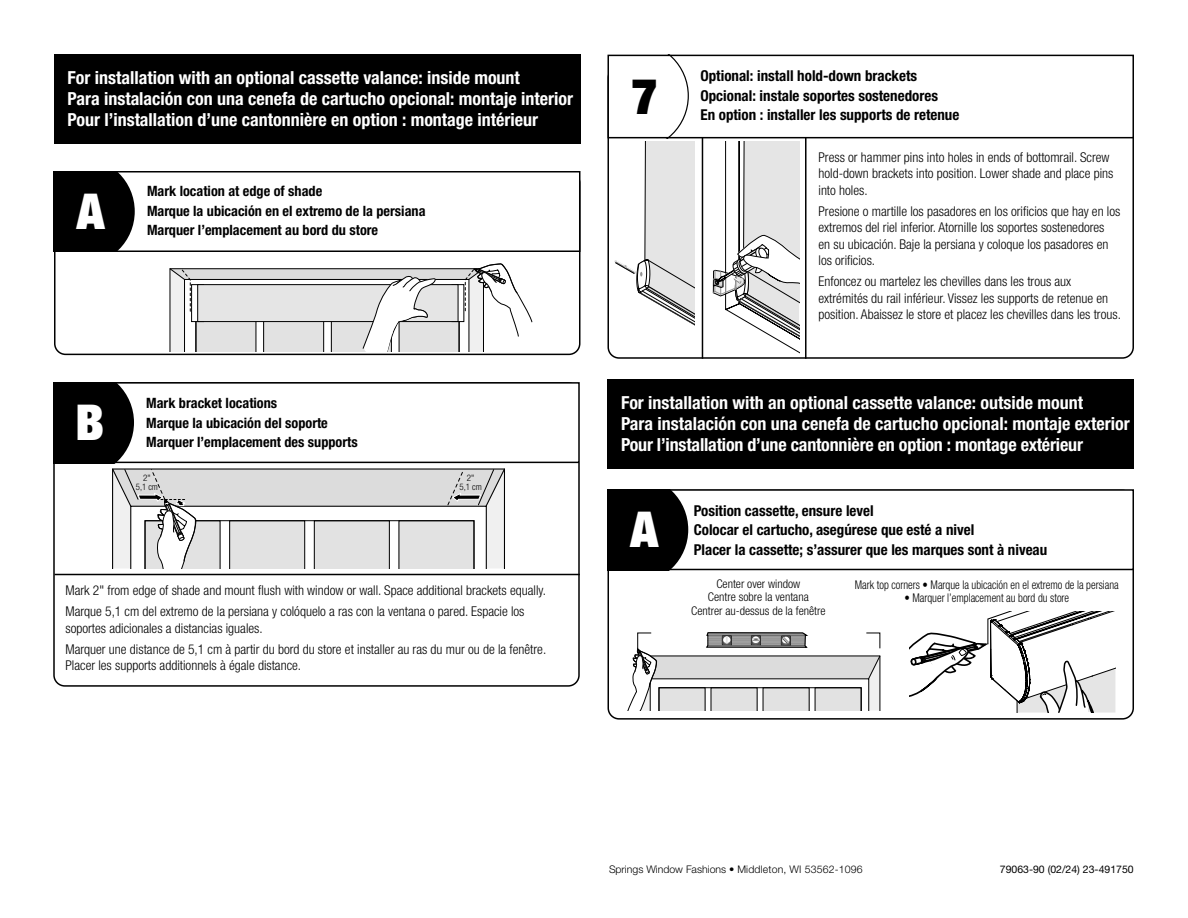
<style>
.page{position:relative;width:1188px;height:918px;background:#fff}
.page>*{position:absolute;margin:0;border:0;box-sizing:border-box;transform-origin:0 0}
.t1{font:900 condensed 49.5px "Helvetica Neue LT Std";color:#fff}
.t2{font:900 condensed 49.5px "Helvetica Neue LT Std";color:#000}
.instruction_details{font:700 condensed 18px "Helvetica Neue LT Std";color:#fff}
.instruction_head_eng{font:700 condensed 15px "Helvetica Neue LT Std";color:#000}
.instruction_head_foreign{font:700 condensed 14.25px "Helvetica Neue LT Std";color:#000}
.instruction_head_eng-2{font:700 condensed 14.25px "Helvetica Neue LT Std";color:#000}
.instruction_details-2{font:300 condensed 13.5px/16.5px "Helvetica Neue LT Std";color:#000}
.instruction_head_foreign-2{font:300 condensed 12px "Helvetica Neue LT Std";color:#000;scale:.9 1}
.instruction_head_foreign-3{font:300 condensed 12px "Helvetica Neue LT Std";color:#000}
.t3{font:300 10.5px "Helvetica Neue LT Std";color:#000}
.t4{font:10.5px "Helvetica Neue LT Std";color:#000}
.instruction_details-3{font:300 condensed 9px "Helvetica Neue LT Std";color:#000}
</style>
<div class="page">
<div style="left:607px;top:55px;width:527px;height:83px;border:2px solid #000"></div>
<hr style="left:702px;top:137px;width:1px;height:222px;background:#000">
<svg style="left:607px;top:55px;width:87px;height:279px"></svg>
<svg style="left:713px;top:142px;width:86px;height:211px"></svg>
<hr style="left:805px;top:137px;width:2px;height:222px;background:#000">
<div style="left:54px;top:54px;width:526px;height:90px;background:#000"></div>
<svg style="left:170px;top:264px;width:362px;height:88px"></svg>
<div style="left:54px;top:171px;width:526px;height:184px;border:2px solid #000;border-radius:11px"></div>
<div style="left:55px;top:172px;width:525px;height:79px;background:#fff"></div>
<svg style="left:57px;top:174px;width:78px;height:75px;background:#101010"></svg>
<div style="left:54px;top:171px;width:526px;height:81px;border:2px solid #000"></div>
<svg style="left:53px;top:385px;width:452px;height:183px"></svg>
<div style="left:53px;top:382px;width:527px;height:81px;border:2px solid #000"></div>
<hr style="left:55px;top:574px;width:525px;height:1px;background:#000">
<div style="left:608px;top:379px;width:526px;height:90px;background:#000"></div>
<svg style="left:909px;top:612px;width:206px;height:101px"></svg>
<div style="left:611px;top:492px;width:77px;height:75px;background:#000"></div>
<div style="left:608px;top:489px;width:526px;height:81px;border:2px solid #000"></div>
<svg style="left:627px;top:632px;width:253px;height:79px"></svg>
<p class="instruction_details" style="left:67px;top:67px;width:454px">For installation with an optional cassette valance: inside mount</p>
<p class="instruction_details" style="left:67px;top:88px;width:507px">Para instalación con una cenefa de cartucho opcional: montaje interior</p>
<p class="instruction_details" style="left:67px;top:109px;width:472px">Pour l’installation d’une cantonnière en option : montage intérieur</p>
<p class="t1" style="left:76px;top:180px;width:30px">A</p>
<p class="instruction_head_eng-2" style="left:147px;top:182px;width:177px">Mark location at edge of shade</p>
<p class="instruction_head_foreign" style="left:147px;top:202px;width:280px">Marque la ubicación en el extremo de la persiana</p>
<p class="instruction_head_foreign" style="left:147px;top:221px;width:233px">Marquer l’emplacement au bord du store</p>
<p class="t1" style="left:76px;top:391px;width:30px">B</p>
<p class="instruction_head_eng-2" style="left:146px;top:395px;width:133px">Mark bracket locations</p>
<p class="instruction_head_foreign" style="left:146px;top:414px;width:183px">Marque la ubicación del soporte</p>
<p class="instruction_head_foreign" style="left:146px;top:434px;width:213px">Marquer l’emplacement des supports</p>
<p class="instruction_details-3" style="left:143px;top:473px;width:9px">2"</p>
<p class="instruction_details-3" style="left:136px;top:482px;width:24px">5,1 cm</p>
<p class="instruction_details-3" style="left:467px;top:473px;width:9px">2"</p>
<p class="instruction_details-3" style="left:460px;top:482px;width:24px">5,1 cm</p>
<p class="instruction_details-2" style="left:65px;top:582px;width:482px">Mark 2" from edge of shade and mount flush with window or wall. Space additional brackets equally.</p>
<p class="instruction_details-2" style="left:65px;top:603px;width:461px">Marque 5,1 cm del extremo de la persiana y colóquelo a ras con la ventana o pared. Espacie los soportes adicionales a distancias iguales.</p>
<p class="instruction_details-2" style="left:65px;top:641px;width:482px">Marquer une distance de 5,1 cm à partir du bord du store et installer au ras du mur ou de la fenêtre.<br>Placer les supports additionnels à égale distance.</p>
<p class="t2" style="left:632px;top:64px;width:27px">7</p>
<p class="instruction_head_eng" style="left:700px;top:67px;width:218px">Optional: install hold-down brackets</p>
<p class="instruction_head_eng" style="left:700px;top:86px;width:239px">Opcional: instale soportes sostenedores</p>
<p class="instruction_head_eng" style="left:700px;top:106px;width:260px">En option : installer les supports de retenue</p>
<p class="instruction_details-2" style="left:819px;top:148px;width:296px">Press or hammer pins into holes in ends of bottomrail. Screw hold-down brackets into position. Lower shade and place pins into holes.</p>
<p class="instruction_details-2" style="left:819px;top:202px;width:303px">Presione o martille los pasadores en los orificios que hay en los extremos del riel inferior. Atornille los soportes sostenedores<br>en su ubicación. Baje la persiana y coloque los pasadores en los orificios.</p>
<p class="instruction_details-2" style="left:819px;top:273px;width:304px">Enfoncez ou martelez les chevilles dans les trous aux extrémités du rail inférieur. Vissez les supports de retenue en position. Abaissez le store et placez les chevilles dans les trous.</p>
<p class="instruction_details" style="left:621px;top:392px;width:464px">For installation with an optional cassette valance: outside mount</p>
<p class="instruction_details" style="left:621px;top:413px;width:510px">Para instalación con una cenefa de cartucho opcional: montaje exterior</p>
<p class="instruction_details" style="left:621px;top:434px;width:464px">Pour l’installation d’une cantonnière en option : montage extérieur</p>
<p class="t1" style="left:630px;top:498px;width:30px">A</p>
<p class="instruction_head_eng" style="left:694px;top:502px;width:182px">Position cassette, ensure level</p>
<p class="instruction_head_eng" style="left:694px;top:521px;width:282px">Colocar el cartucho, asegúrese que esté a nivel</p>
<p class="instruction_head_eng" style="left:694px;top:541px;width:355px">Placer la cassette; s’assurer que les marques sont à niveau</p>
<p class="instruction_head_foreign-3" style="left:716px;top:577px;width:85px">Center over window</p>
<p class="instruction_head_foreign-3" style="left:708px;top:590px;width:102px">Centre sobre la ventana</p>
<p class="instruction_head_foreign-3" style="left:691px;top:604px;width:136px">Centrer au-dessus de la fenêtre</p>
<p class="instruction_head_foreign-2" style="left:855px;top:577px;width:295px">Mark top corners • Marque la ubicación en el extremo de la persiana</p>
<p class="instruction_head_foreign-2" style="left:905px;top:591px;width:185px">• Marquer l’emplacement au bord du store</p>
<p class="t3" style="left:609px;top:863px;width:255px">Springs Window Fashions • Middleton, WI 53562-1096</p>
<p class="t4" style="left:1000px;top:863px;width:135px">79063-90 (02/24) 23-491750</p>
</div>
